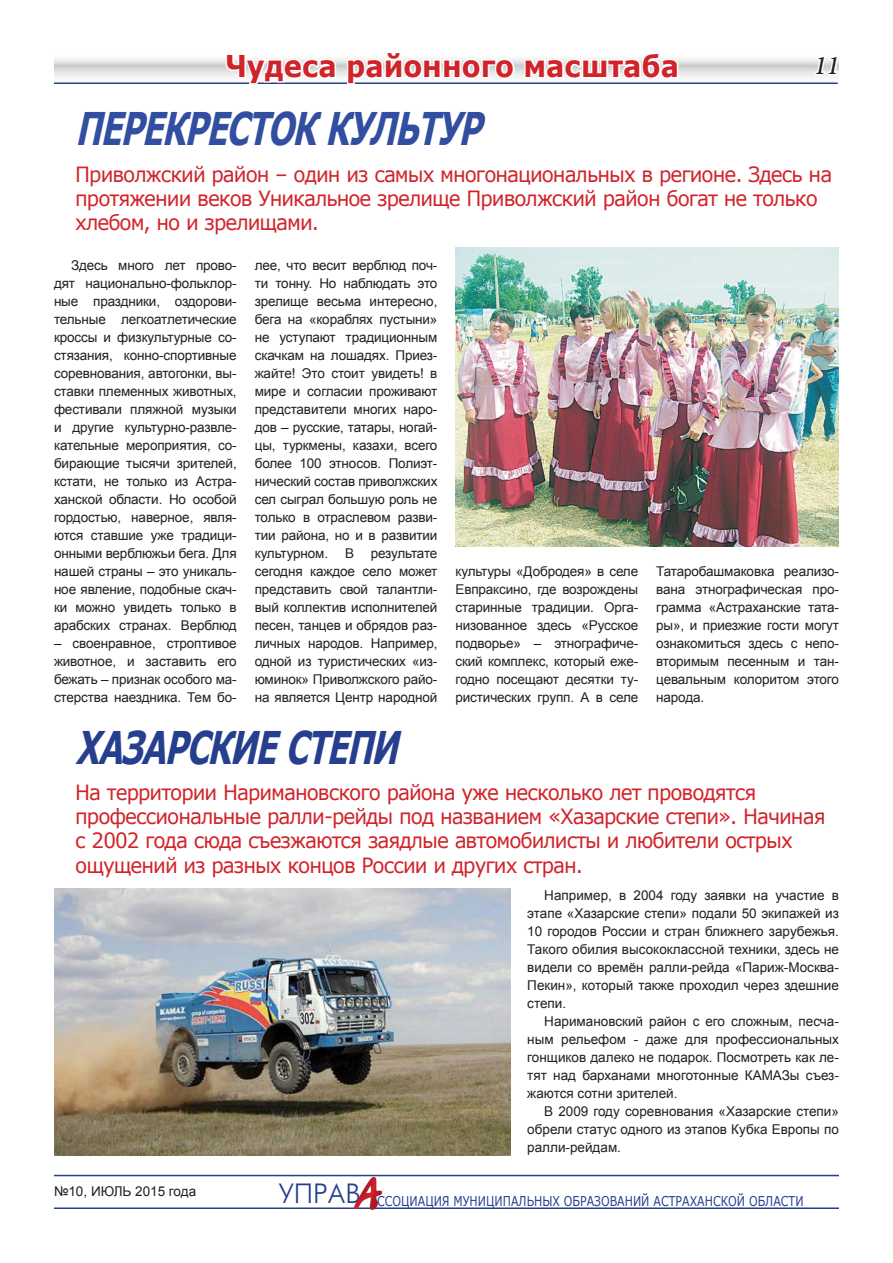
<style>
.page{position:relative;width:893px;height:1263px;background:#fff}
.page>*{position:absolute;margin:0;border:0;box-sizing:border-box;transform-origin:0 0}
.t1{font:italic 700 45px "Verdana";color:#324ea1;scale:.7 1}
.t2{font:italic 700 45px "Verdana";color:#253f8e;scale:.7 1}
.t3{font:44.7px "Tagir CTT";color:#d1232a}
.t4{font:700 30px "Verdana";color:#d1232a;scale:.91 1}
.t5{font:italic 500 27px "Minion Pro";color:#231f20}
.t6{font:21px/24px "Verdana";letter-spacing:-.05em;color:#d1232a;scale:.95 1}
.t7{font:13.5px/18px "Arial";letter-spacing:-.01em;color:#231f20;text-align:justify}
.t8{font:13.5px "Verdana";color:#253f8e;scale:.82 1}
</style>
<div class="page">
<hr style="left:54px;top:1175px;width:785px;height:1px;background:#253f8e">
<svg style="left:54px;top:59px;width:784px;height:25px"></svg>
<svg style="left:812px;top:59px;width:27px;height:18px"></svg>
<hr style="left:54px;top:1207px;width:785px;height:2px;background:#253f8e">
<div style="left:346px;top:1165px;width:58px;height:63px;background:#231f20;opacity:.5"></div>
<svg style="left:224px;top:59px;width:114px;height:25px"></svg>
<svg style="left:345px;top:59px;width:171px;height:25px"></svg>
<svg style="left:523px;top:59px;width:157px;height:22px"></svg>
<img style="left:455px;top:248px;width:384px;height:298px">
<img style="left:54px;top:889px;width:456px;height:266px">
<h3 class="t4" style="left:225px;top:47px;width:500px">Чудеса районного масштаба</h3>
<h3 class="t5" style="left:814px;top:46px;width:27px">11</h3>
<h1 class="t1" style="left:75px;top:100px;width:580px">Перекрестоккультур</h1>
<h3 class="t6" style="left:75px;top:161px;width:798px">П риволжский район – один из самых многонациональных в регионе. Здесь на протяжении веков Уникальное зрелище П риволжский район богат не только хлебом, но и зрелищами.</h3>
<p class="t7" style="left:54px;top:256px;width:184px;text-indent:17px">Здесь много лет прово&shy;дят национально-фольклор&shy;ные праздники, оздорови&shy;тельные легкоатлетические кроссы и физкультурные со&shy;стязания, конно-спортивные соревнования, автогонки, вы&shy;ставки племенных животных, фестивали пляжной музыки и другие культурно-развле&shy;кательные мероприятия, со&shy;бирающие тысячи зрителей, кстати, не только из Астра&shy;ханской области. Но особой гордостью, наверное, явля&shy;ются ставшие уже традици&shy;онными верблюжьи бега. Для нашей страны – это уникаль&shy;ное явление, подобные скач&shy;ки можно увидеть только в арабских странах. Верблюд</p>
<p class="t7" style="left:54px;top:634px;width:184px">– своенравное, строптивое животное, и заставить его бежать – признак особого ма&shy;стерства наездника. Тем бо-</p>
<p class="t7" style="left:255px;top:256px;width:184px">лее, что весит верблюд поч&shy;ти тонну. Но наблюдать это зрелище весьма интересно, бега на «кораблях пустыни» не уступают традиционным скачкам на лошадях. Приез&shy;жайте! Это стоит увидеть! в мире и согласии проживают представители многих наро&shy;дов – русские, татары, ногай&shy;цы, туркмены, казахи, всего более 100 этносов. Полиэт&shy;нический состав приволжских сел сыграл большую роль не только в отраслевом разви&shy;тии района, но и в развитии культурном. В результате сегодня каждое село может представить свой талантли&shy;вый коллектив исполнителей песен, танцев и обрядов раз&shy;личных народов. Например, одной из туристических «из&shy;юминок» Приволжского райо&shy;на является Центр народной</p>
<p class="t7" style="left:455px;top:562px;width:184px">культуры «Добродея» в селе Евпраксино, где возрождены старинные традиции. Орга&shy;низованное здесь «Русское подворье» – этнографиче&shy;ский комплекс, который еже&shy;годно посещают десятки ту&shy;ристических групп. А в селе</p>
<p class="t7" style="left:656px;top:562px;width:184px">Татаробашмаковка реализо&shy;вана этнографическая про&shy;грамма «Астраханские тата&shy;ры», и приезжие гости могут ознакомиться здесь с непо&shy;вторимым песенным и тан&shy;цевальным колоритом этого народа.</p>
<h1 class="t2" style="left:75px;top:719px;width:67px">Хазарс</h1>
<h1 class="t2" style="left:207px;top:719px;width:290px">киестеп и</h1>
<p class="t6" style="left:75px;top:780px;width:791px">На территории Наримановского района уже несколько лет проводятся профессиональные ралли-рейды под названием «Хазарские степи». Начиная с 2002 года сюда съезжаются заядлые автомобилисты и любители острых ощущений из разных концов России и других стран.</p>
<p class="t7" style="left:54px;top:1183px;width:144px">№10, июль 2015 года</p>
<p class="t7" style="left:527px;top:886px;width:313px;text-indent:17px">Например, в 2004 году заявки на участие в этапе «Хазарские степи» подали 50 экипажей из 10 городов России и стран ближнего зарубежья.<br>Такого обилия высококлассной техники, здесь не видели со времён ралли-рейда «Париж-Москва-Пекин», который также проходил через здешние степи.</p>
<p class="t7" style="left:527px;top:1012px;width:313px;text-indent:17px">Наримановский район с его сложным, песча&shy;ным рельефом - даже для профессиональных гонщиков далеко не подарок. Посмотреть как ле&shy;тят над барханами многотонные КАМАЗы съез&shy;жаются сотни зрителей.</p>
<p class="t7" style="left:527px;top:1102px;width:313px;text-indent:17px">В 2009 году соревнования «Хазарские степи» обрели статус одного из этапов Кубка Европы по ралли-рейдам.</p>
<h2 class="t3" style="left:354px;top:1166px;width:26px">А</h2>
<p class="t8" style="left:279px;top:1192px;width:642px"><sup>УПРАВ</sup> ссоциация муниципальных образований Астраханской области</p>
</div>
